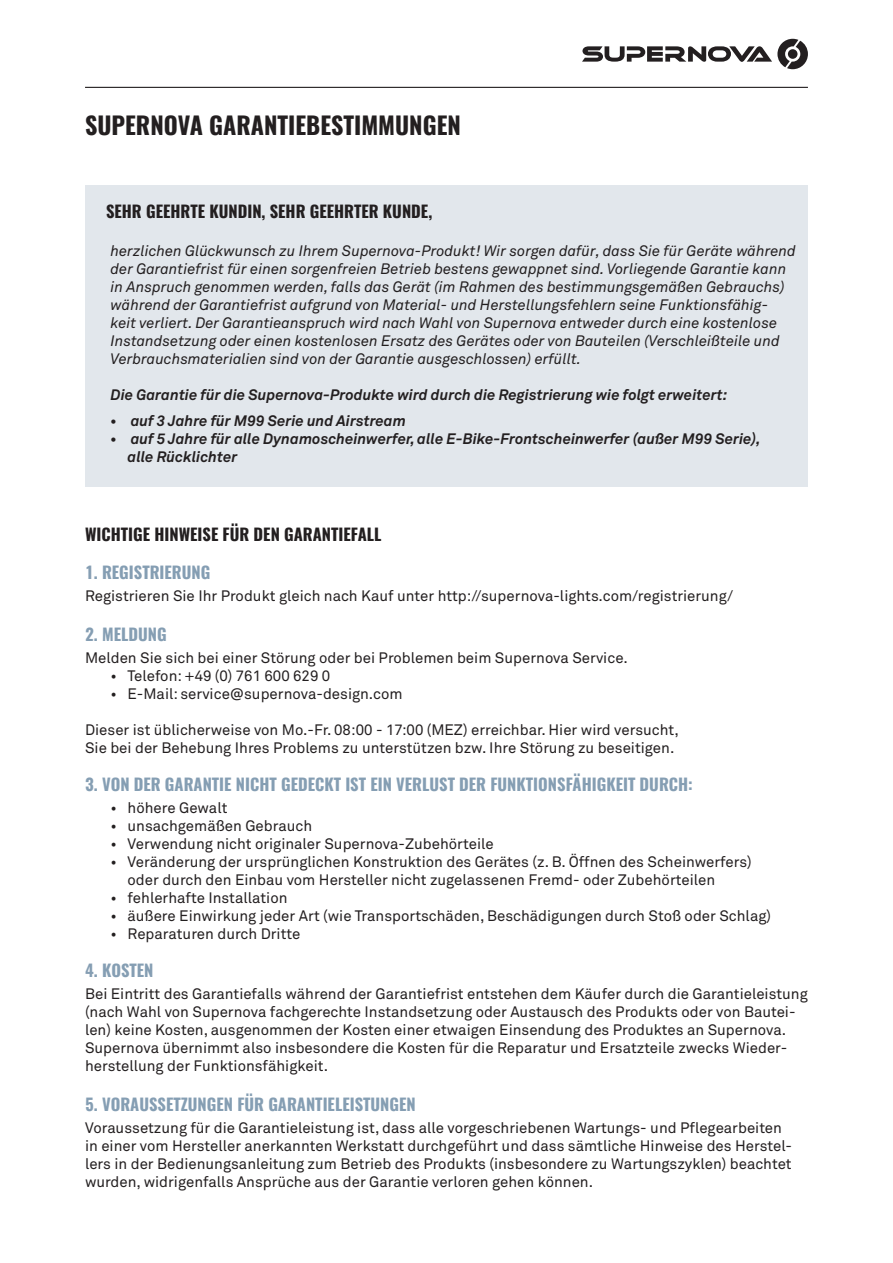
<style>
.page{position:relative;width:893px;height:1263px;background:#fff}
.page>*{position:absolute;margin:0;border:0;box-sizing:border-box;transform-origin:0 0}
.t1{font:700 24px "Oswald";color:#231f20}
.t2{font:700 16.5px "Oswald";color:#859eb3}
.t3{font:700 16.5px "Oswald";color:#231f20}
.t4{font:15px/18px "Akkurat";color:#231f20}
.t5{font:italic 15px/18px "Akkurat";color:#231f20}
.t6{font:italic 700 15px/18px "Akkurat";color:#231f20}
</style>
<div class="page">
<div style="left:85px;top:186px;width:723px;height:301px;background:#e2e7ec"></div>
<svg style="left:582px;top:39px;width:226px;height:30px"></svg>
<div style="left:788px;top:49px;width:9px;height:10px;background:#231f20;border-radius:50%"></div>
<hr style="left:85px;top:87px;width:723px;height:1px;background:#231f20">
<p class="t1" style="left:85px;top:113px;width:377px">SUPERNOVA GARANTIEBESTIMMUNGEN</p>
<p class="t3" style="left:106px;top:202px;width:328px">SEHR GEEHRTE KUNDIN, SEHR GEEHRTER KUNDE,</p>
<p class="t5" style="left:111px;top:242px;width:687px">herzlichen Glückwunsch zu Ihrem Supernova-Produkt! Wir sorgen dafür, dass Sie für Geräte während der Garantiefrist für einen sorgenfreien Betrieb bestens gewappnet sind. Vorliegende Garantie kann in Anspruch genommen werden, falls das Gerät (im Rahmen des bestimmungsgemäßen Gebrauchs) während der Garantiefrist aufgrund von Material- und Herstellungsfehlern seine Funktionsfähig&shy;keit verliert. Der Garantieanspruch wird nach Wahl von Supernova entweder durch eine kostenlose Instandsetzung oder einen kostenlosen Ersatz des Gerätes oder von Bauteilen (Verschleißteile und Verbrauchsmaterialien sind von der Garantie ausgeschlossen) erfüllt.</p>
<p class="t6" style="left:111px;top:385px;width:618px">Die Garantie für die Supernova-Produkte wird durch die Registrierung wie folgt erweitert:</p>
<p class="t6" style="left:111px;top:412px;width:297px">• auf 3 Jahre für M99 Serie und Airstream</p>
<p class="t6" style="left:128px;top:430px;width:634px;text-indent:-17px">• auf 5 Jahre für alle Dynamoscheinwerfer, alle E-Bike-Frontscheinwerfer (außer M99 Serie), alle Rücklichter</p>
<p class="t3" style="left:85px;top:526px;width:298px">WICHTIGE HINWEISE FÜR DEN GARANTIEFALL</p>
<p class="t2" style="left:85px;top:564px;width:127px">1. REGISTRIERUNG</p>
<p class="t4" style="left:85px;top:587px;width:650px">Registrieren Sie Ihr Produkt gleich nach Kauf unter http://supernova-lights.com/registrierung/</p>
<p class="t2" style="left:85px;top:626px;width:83px">2. MELDUNG</p>
<p class="t4" style="left:85px;top:649px;width:544px">Melden Sie sich bei einer Störung oder bei Problemen beim Supernova Service.</p>
<p class="t4" style="left:111px;top:667px;width:221px">• Telefon: +49 (0) 761 600 629 0</p>
<p class="t4" style="left:111px;top:685px;width:294px">• E-Mail: service@supernova-design.com</p>
<p class="t4" style="left:85px;top:721px;width:595px">Dieser ist üblicherweise von Mo.-Fr. 08:00 - 17:00 (MEZ) erreichbar. Hier wird versucht,<br>Sie bei der Behebung Ihres Problems zu unterstützen bzw. Ihre Störung zu beseitigen.</p>
<p class="t2" style="left:85px;top:776px;width:609px">3. VON DER GARANTIE NICHT GEDECKT IST EIN VERLUST DER FUNKTIONSFÄHIGKEIT DURCH:</p>
<p class="t4" style="left:111px;top:799px;width:118px">• höhere Gewalt</p>
<p class="t4" style="left:111px;top:817px;width:203px">• unsachgemäßen Gebrauch</p>
<p class="t4" style="left:111px;top:835px;width:385px">• Verwendung nicht originaler Supernova-Zubehörteile</p>
<p class="t4" style="left:128px;top:853px;width:626px;text-indent:-17px">• Veränderung der ursprünglichen Konstruktion des Gerätes (z. B. Öffnen des Scheinwerfers) oder durch den Einbau vom Hersteller nicht zugelassenen Fremd- oder Zubehörteilen</p>
<p class="t4" style="left:111px;top:889px;width:178px">• fehlerhafte Installation</p>
<p class="t4" style="left:111px;top:907px;width:662px">• äußere Einwirkung jeder Art (wie Transportschäden, Beschädigungen durch Stoß oder Schlag)</p>
<p class="t4" style="left:111px;top:925px;width:191px">• Reparaturen durch Dritte</p>
<p class="t2" style="left:85px;top:962px;width:70px">4. KOSTEN</p>
<p class="t4" style="left:85px;top:985px;width:724px">Bei Eintritt des Garantiefalls während der Garantiefrist entstehen dem Käufer durch die Garantieleistung (nach Wahl von Supernova fachgerechte Instandsetzung oder Austausch des Produkts oder von Bautei&shy;len) keine Kosten, ausgenommen der Kosten einer etwaigen Einsendung des Produktes an Supernova.<br>Supernova übernimmt also insbesondere die Kosten für die Reparatur und Ersatzteile zwecks Wieder&shy;herstellung der Funktionsfähigkeit.</p>
<p class="t2" style="left:85px;top:1095px;width:332px">5. VORAUSSETZUNGEN FÜR GARANTIELEISTUNGEN</p>
<p class="t4" style="left:85px;top:1119px;width:708px">Voraussetzung für die Garantieleistung ist, dass alle vorgeschriebenen Wartungs- und Pflegearbeiten in einer vom Hersteller anerkannten Werkstatt durchgeführt und dass sämtliche Hinweise des Herstel&shy;lers in der Bedienungsanleitung zum Betrieb des Produkts (insbesondere zu Wartungszyklen) beachtet wurden, widrigenfalls Ansprüche aus der Garantie verloren gehen können.</p>
</div>
